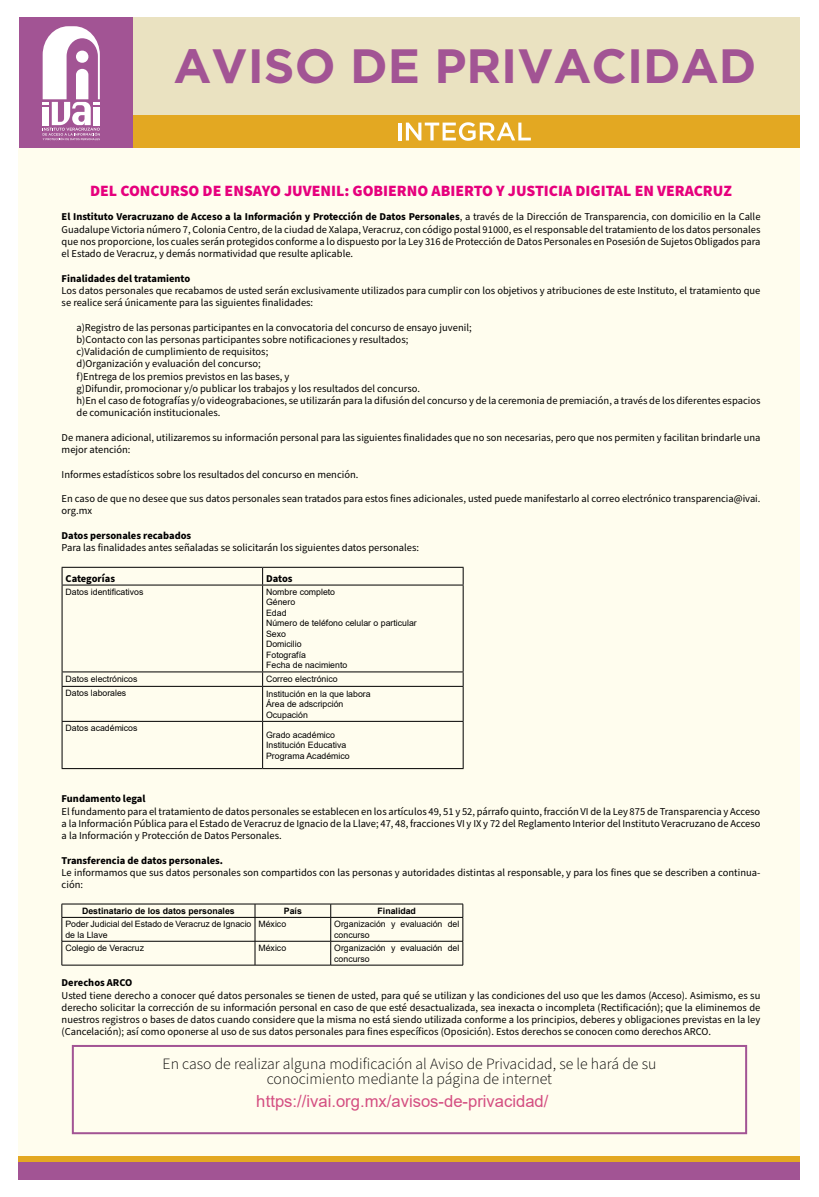
<style>
.page{position:relative;width:819px;height:1197px;background:#fff}
.page>*{position:absolute;margin:0;border:0;box-sizing:border-box;transform-origin:0 0}
.t1{font:700 48.12px "Gotham";color:#a25494}
.t2{font:16.62px "Arial";color:#d44e81}
.t3{font:300 15.75px/15.8px "Source Sans Pro";color:#000;text-align:center}
.t4{font:900 15.75px "Source Sans Pro";color:#e6007d}
.t5{font:10.5px/12.2px "Source Sans Pro";color:#000}
.t6{font:700 10.5px "Source Sans Pro";color:#000}
.t7{font:8.75px/10.5px "Arial";color:#000}
.t8{font:700 8.75px "Arial";color:#000}
.s1{font-weight:700}
</style>
<div class="page">
<div style="left:19px;top:18px;width:114px;height:130px;background:#a25494"></div>
<div style="left:133px;top:18px;width:667px;height:97px;background:#eae2c1"></div>
<div style="left:133px;top:115px;width:667px;height:33px;background:#e3a822"></div>
<div style="left:19px;top:1155px;width:781px;height:7px;background:#e3a822"></div>
<div style="left:19px;top:1162px;width:781px;height:17px;background:#a25494"></div>
<div style="left:19px;top:148px;width:781px;height:1007px;background:#fffdee"></div>
<svg style="left:43px;top:26px;width:57px;height:114px"></svg>
<div style="left:72px;top:1045px;width:675px;height:89px;border:2px solid #a25494"></div>
<hr style="left:62px;top:567px;width:201px;height:1px;background:#000">
<svg style="left:62px;top:568px;width:1px;height:17px"></svg>
<hr style="left:263px;top:567px;width:201px;height:1px;background:#000">
<svg style="left:262px;top:568px;width:1px;height:17px"></svg>
<svg style="left:463px;top:568px;width:1px;height:17px"></svg>
<hr style="left:62px;top:585px;width:201px;height:1px;background:#000">
<hr style="left:62px;top:585px;width:1px;height:86px;background:#000">
<hr style="left:263px;top:585px;width:201px;height:1px;background:#000">
<hr style="left:262px;top:585px;width:1px;height:86px;background:#000">
<hr style="left:463px;top:585px;width:1px;height:86px;background:#000">
<hr style="left:62px;top:671px;width:201px;height:1px;background:#000">
<svg style="left:62px;top:672px;width:1px;height:14px"></svg>
<hr style="left:263px;top:671px;width:201px;height:1px;background:#000">
<svg style="left:262px;top:672px;width:1px;height:14px"></svg>
<svg style="left:463px;top:672px;width:1px;height:14px"></svg>
<hr style="left:62px;top:686px;width:201px;height:1px;background:#000">
<hr style="left:62px;top:687px;width:1px;height:34px;background:#000">
<hr style="left:263px;top:686px;width:201px;height:1px;background:#000">
<hr style="left:262px;top:687px;width:1px;height:34px;background:#000">
<hr style="left:463px;top:687px;width:1px;height:34px;background:#000">
<hr style="left:62px;top:721px;width:201px;height:1px;background:#000">
<hr style="left:62px;top:722px;width:1px;height:46px;background:#000">
<hr style="left:263px;top:721px;width:201px;height:1px;background:#000">
<hr style="left:262px;top:722px;width:1px;height:46px;background:#000">
<hr style="left:463px;top:722px;width:1px;height:46px;background:#000">
<hr style="left:62px;top:768px;width:201px;height:1px;background:#000">
<hr style="left:263px;top:768px;width:201px;height:1px;background:#000">
<svg style="left:255px;top:905px;width:1px;height:60px"></svg>
<svg style="left:331px;top:905px;width:1px;height:60px"></svg>
<hr style="left:62px;top:917px;width:193px;height:1px;background:#000">
<hr style="left:255px;top:917px;width:76px;height:1px;background:#000">
<hr style="left:331px;top:917px;width:132px;height:1px;background:#000">
<hr style="left:62px;top:941px;width:193px;height:1px;background:#000">
<hr style="left:255px;top:941px;width:76px;height:1px;background:#000">
<hr style="left:331px;top:941px;width:132px;height:1px;background:#000">
<hr style="left:62px;top:904px;width:193px;height:1px;background:#000">
<hr style="left:255px;top:904px;width:76px;height:1px;background:#000">
<hr style="left:331px;top:904px;width:132px;height:1px;background:#000">
<svg style="left:62px;top:904px;width:1px;height:61px"></svg>
<svg style="left:463px;top:904px;width:1px;height:61px"></svg>
<hr style="left:62px;top:965px;width:193px;height:1px;background:#000">
<hr style="left:255px;top:965px;width:76px;height:1px;background:#000">
<hr style="left:331px;top:965px;width:132px;height:1px;background:#000">
<hr style="left:398px;top:123px;width:3px;height:17px;background:#fff">
<svg style="left:406px;top:122px;width:125px;height:19px"></svg>
<h1 class="t1" style="left:174px;top:38px;width:584px">AVISO DE PRIVACIDAD</h1>
<h3 class="t4" style="left:90px;top:180px;width:643px">DEL CONCURSO DE ENSAYO JUVENIL: GOBIERNO ABIERTO Y JUSTICIA DIGITAL EN VERACRUZ</h3>
<p class="t5" style="left:62px;top:211px;width:700px;text-align:justify"><span class="s1">El Instituto Veracruzano de Acceso a la Información y Protección de Datos Personales</span>, a través de la Dirección de Transparencia, con domicilio en la Calle Guadalupe Victoria número 7, Colonia Centro, de la ciudad de Xalapa, Veracruz, con código postal 91000, es el responsable del tratamiento de los datos personales que nos proporcione, los cuales serán protegidos conforme a lo dispuesto por la Ley 316 de Protección de Datos Personales en Posesión de Sujetos Obligados para el Estado de Veracruz, y demás normatividad que resulte aplicable.</p>
<p class="t6" style="left:62px;top:271px;width:130px">Finalidades del tratamiento</p>
<p class="t5" style="left:62px;top:285px;width:700px">Los datos personales que recabamos de usted serán exclusivamente utilizados para cumplir con los objetivos y atribuciones de este Instituto, el tratamiento que se realice será únicamente para las siguientes finalidades:</p>
<p class="t5" style="left:77px;top:321px;width:685px">a)Registro de las personas participantes en la convocatoria del concurso de ensayo juvenil;<br>b)Contacto con las personas participantes sobre notificaciones y resultados;<br>c)Validación de cumplimiento de requisitos;<br>d)Organización y evaluación del concurso;<br>f)Entrega de los premios previstos en las bases, y<br>g)Difundir, promocionar y/o publicar los trabajos y los resultados del concurso.<br>h)En el caso de fotografías y/o videograbaciones, se utilizarán para la difusión del concurso y de la ceremonia de premiación, a través de los diferentes espacios de comunicación institucionales.</p>
<p class="t5" style="left:62px;top:432px;width:700px">De manera adicional, utilizaremos su información personal para las siguientes finalidades que no son necesarias, pero que nos permiten y facilitan brindarle una mejor atención:</p>
<p class="t5" style="left:62px;top:468px;width:298px">Informes estadísticos sobre los resultados del concurso en mención.</p>
<p class="t5" style="left:62px;top:493px;width:700px">En caso de que no desee que sus datos personales sean tratados para estos fines adicionales, usted puede manifestarlo al correo electrónico transparencia@ivai. org.mx</p>
<p class="t6" style="left:62px;top:528px;width:131px">Datos personales recabados</p>
<p class="t5" style="left:62px;top:542px;width:359px">Para las finalidades antes señaladas se solicitarán los siguientes datos personales:</p>
<p class="t6" style="left:66px;top:571px;width:51px">Categorías</p>
<p class="t6" style="left:266px;top:571px;width:28px">Datos</p>
<p class="t7" style="left:66px;top:587px;width:79px">Datos identificativos</p>
<p class="t7" style="left:266px;top:587px;width:152px">Nombre completo<br>Género<br>Edad<br>Número de teléfono celular o particular<br>Sexo<br>Domicilio<br>Fotografía<br>Fecha de nacimiento</p>
<p class="t7" style="left:66px;top:673px;width:73px">Datos electrónicos</p>
<p class="t7" style="left:266px;top:674px;width:73px">Correo electrónico</p>
<p class="t7" style="left:66px;top:688px;width:62px">Datos laborales</p>
<p class="t7" style="left:266px;top:688px;width:106px">Institución en la que labora<br>Área de adscripción<br>Ocupación</p>
<p class="t7" style="left:66px;top:723px;width:73px">Datos académicos</p>
<p class="t7" style="left:266px;top:729px;width:85px">Grado académico<br>Institución Educativa<br>Programa Académico</p>
<p class="t6" style="left:62px;top:792px;width:85px">Fundamento legal</p>
<p class="t5" style="left:62px;top:805px;width:700px;text-align:justify">El fundamento para el tratamiento de datos personales se establecen en los artículos 49, 51 y 52, párrafo quinto, fracción VI de la Ley 875 de Transparencia y Acceso a la Información Pública para el Estado de Veracruz de Ignacio de la Llave; 47, 48, fracciones VI y IX y 72 del Reglamento Interior del Instituto Veracruzano de Acceso a la Información y Protección de Datos Personales.</p>
<p class="t6" style="left:62px;top:853px;width:163px">Transferencia de datos personales.</p>
<p class="t5" style="left:62px;top:867px;width:700px">Le informamos que sus datos personales son compartidos con las personas y autoridades distintas al responsable, y para los fines que se describen a continua&shy;ción:</p>
<p class="t8" style="left:82px;top:905px;width:154px">Destinatario de los datos personales</p>
<p class="t8" style="left:284px;top:905px;width:19px">País</p>
<p class="t8" style="left:378px;top:905px;width:40px">Finalidad</p>
<p class="t7" style="left:65px;top:919px;width:188px">Poder Judicial del Estado de Veracruz de Ignacio de la Llave</p>
<p class="t7" style="left:259px;top:919px;width:29px">México</p>
<p class="t7" style="left:334px;top:919px;width:127px">Organización y evaluación del concurso</p>
<p class="t7" style="left:65px;top:943px;width:80px">Colegio de Veracruz</p>
<p class="t7" style="left:259px;top:943px;width:29px">México</p>
<p class="t7" style="left:334px;top:943px;width:127px">Organización y evaluación del concurso</p>
<p class="t6" style="left:62px;top:976px;width:72px">Derechos ARCO</p>
<p class="t5" style="left:62px;top:989px;width:700px;text-align:justify">Usted tiene derecho a conocer qué datos personales se tienen de usted, para qué se utilizan y las condiciones del uso que les damos (Acceso). Asimismo, es su derecho solicitar la corrección de su información personal en caso de que esté desactualizada, sea inexacta o incompleta (Rectificación); que la eliminemos de nuestros registros o bases de datos cuando considere que la misma no está siendo utilizada conforme a los principios, deberes y obligaciones previstas en la ley (Cancelación); así como oponerse al uso de sus datos personales para fines específicos (Oposición). Estos derechos se conocen como derechos ARCO.</p>
<h3 class="t3" style="left:163px;top:1056px;width:495px">En caso de realizar alguna modificación al Aviso de Privacidad, se le hará de su conocimiento mediante la página de internet</h3>
<h2 class="t2" style="left:256px;top:1089px;width:294px">https://ivai.org.mx/avisos-de-privacidad/</h2>
</div>
